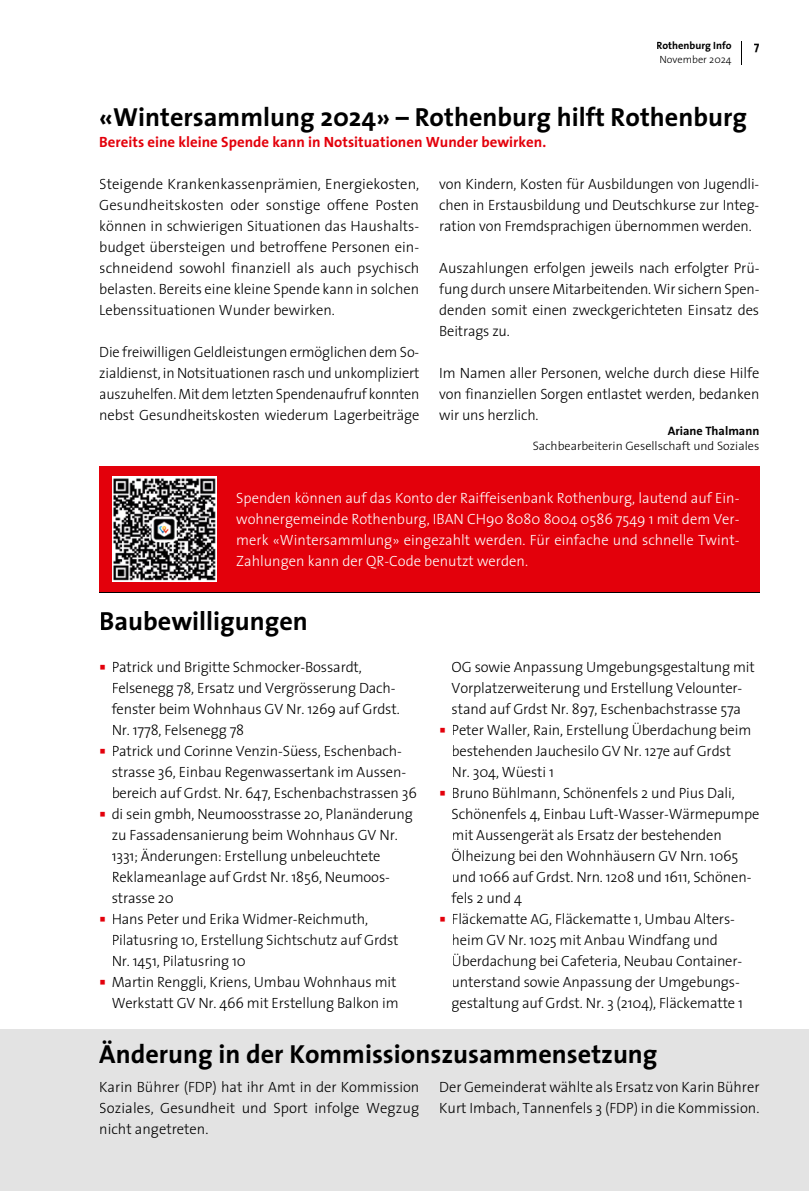
<style>
.page{position:relative;width:809px;height:1191px;background:#fff}
.page>*{position:absolute;margin:0;border:0;box-sizing:border-box;transform-origin:0 0}
.t1{font:700 26.25px "The Sans";color:#000}
.t2{font:300 14.88px/21px "The Sans";letter-spacing:-.01em;color:#000}
.t3{font:300 14.88px/21px "The Sans";color:#fff;text-align:justify}
.t4{font:700 14.88px "The Sans";color:#e3000b}
.t5{font:300 12.25px "The Sans";color:#000}
.t6{font:700 12.25px "The Sans";color:#000}
.t7{font:700 10.5px "The Sans";color:#000}
.t8{font:300 10.5px "The Sans";color:#000}
.s1{color:#e3000b}
</style>
<div class="page">
<div style="left:0;top:1029px;width:809px;height:162px;background:#e3e3e3"></div>
<div style="left:99px;top:466px;width:660px;height:126px;background:#e3000b"></div>
<img style="left:112px;top:477px;width:104px;height:103px">
<hr style="left:99px;top:592px;width:660px;height:1px;background:#000">
<p class="t7" style="left:656px;top:37px;width:77px">Rothenburg Info</p>
<p class="t8" style="left:659px;top:51px;width:74px">November 2024</p>
<p class="t6" style="left:753px;top:36px;width:7px">7</p>
<h1 class="t1" style="left:99px;top:95px;width:649px">«Wintersammlung 2024» – Rothenburg hilft Rothenburg</h1>
<p class="t4" style="left:99px;top:130px;width:448px">Bereits eine kleine Spende kann in Notsituationen Wunder bewirken.</p>
<p class="t2" style="left:99px;top:173px;width:322px;text-align:justify">Steigende Krankenkassenprämien, Energiekosten, Gesundheitskosten oder sonstige offene Posten können in schwierigen Situationen das Haushalts&shy;budget übersteigen und betroffene Personen ein&shy;schneidend sowohl finanziell als auch psychisch belasten. Bereits eine kleine Spende kann in solchen Lebenssituationen Wunder bewirken.</p>
<p class="t2" style="left:99px;top:341px;width:322px;text-align:justify">Die freiwilligen Geldleistungen ermöglichen dem So&shy;zialdienst, in Notsituationen rasch und unkompliziert auszuhelfen. Mit dem letzten Spendenaufruf konnten nebst Gesundheitskosten wiederum Lagerbeiträge</p>
<p class="t2" style="left:439px;top:173px;width:321px;text-align:justify">von Kindern, Kosten für Ausbildungen von Jugendli&shy;chen in Erstausbildung und Deutschkurse zur Integ&shy;ration von Fremdsprachigen übernommen werden.</p>
<p class="t2" style="left:439px;top:257px;width:322px;text-align:justify">Auszahlungen erfolgen jeweils nach erfolgter Prü&shy;fung durch unsere Mitarbeitenden. Wir sichern Spen&shy;denden somit einen zweckgerichteten Einsatz des Beitrags zu.</p>
<p class="t2" style="left:439px;top:362px;width:322px;text-align:justify">Im Namen aller Personen, welche durch diese Hilfe von finanziellen Sorgen entlastet werden, bedanken wir uns herzlich.</p>
<p class="t6" style="left:667px;top:421px;width:93px">Ariane Thalmann</p>
<p class="t5" style="left:532px;top:436px;width:228px">Sachbearbeiterin Gesellschaft und Soziales</p>
<p class="t3" style="left:236px;top:486px;width:505px">Spenden können auf das Konto der Raiffeisenbank Rothenburg, lautend auf Ein&shy;wohnergemeinde Rothenburg, IBAN CH90 8080 8004 0586 7549 1 mit dem Ver&shy;merk «Wintersammlung» eingezahlt werden. Für einfache und schnelle Twint-Zahlungen kann der QR-Code benutzt werden.</p>
<h1 class="t1" style="left:99px;top:599px;width:210px">Baubewilligungen</h1>
<p class="t2" style="left:112px;top:656px;width:289px;text-indent:-12px"><span class="s1">▪</span> Patrick und Brigitte Schmocker-Bossardt, Felsenegg 78, Ersatz und Vergrösserung Dach&shy;fenster beim Wohnhaus GV Nr. 1269 auf Grdst.<br>Nr. 1778, Felsenegg 78</p>
<p class="t2" style="left:112px;top:740px;width:307px;text-indent:-12px"><span class="s1">▪</span> Patrick und Corinne Venzin-Süess, Eschenbach&shy;strasse 36, Einbau Regenwassertank im Aussen&shy;bereich auf Grdst. Nr. 647, Eschenbachstrassen 36</p>
<p class="t2" style="left:112px;top:803px;width:303px;text-indent:-12px"><span class="s1">▪</span> di sein gmbh, Neumoosstrasse 20, Planänderung zu Fassadensanierung beim Wohnhaus GV Nr.<br>1331; Änderungen: Erstellung unbeleuchtete Reklameanlage auf Grdst Nr. 1856, Neumoos&shy;strasse 20</p>
<p class="t2" style="left:112px;top:908px;width:288px;text-indent:-12px"><span class="s1">▪</span> Hans Peter und Erika Widmer-Reichmuth,<br>Pilatusring 10, Erstellung Sichtschutz auf Grdst<br>Nr. 1451, Pilatusring 10</p>
<p class="t2" style="left:99px;top:971px;width:301px;text-align:right"><span class="s1">▪</span> Martin Renggli, Kriens, Umbau Wohnhaus mit<br>Werkstatt GV Nr. 466 mit Erstellung Balkon im</p>
<p class="t2" style="left:451px;top:656px;width:305px">OG sowie Anpassung Umgebungsgestaltung mit<br>Vorplatzerweiterung und Erstellung Velounter&shy;stand auf Grdst Nr. 897, Eschenbachstrasse 57a</p>
<p class="t2" style="left:451px;top:719px;width:301px;text-indent:-12px"><span class="s1">▪</span> Peter Waller, Rain, Erstellung Überdachung beim bestehenden Jauchesilo GV Nr. 127e auf Grdst<br>Nr. 304, Wüesti 1</p>
<p class="t2" style="left:451px;top:782px;width:309px;text-indent:-12px"><span class="s1">▪</span> Bruno Bühlmann, Schönenfels 2 und Pius Dali, Schönenfels 4, Einbau Luft-Wasser-Wärmepumpe mit Aussengerät als Ersatz der bestehenden Ölheizung bei den Wohnhäusern GV Nrn. 1065 und 1066 auf Grdst. Nrn. 1208 und 1611, Schönen&shy;fels 2 und 4</p>
<p class="t2" style="left:451px;top:908px;width:293px;text-indent:-12px"><span class="s1">▪</span> Fläckematte AG, Fläckematte 1, Umbau Alters&shy;heim GV Nr. 1025 mit Anbau Windfang und Überdachung bei Cafeteria, Neubau Container&shy;unterstand sowie Anpassung der Umgebungs&shy;gestaltung auf Grdst. Nr. 3 (2104), Fläckematte 1</p>
<h1 class="t1" style="left:99px;top:1032px;width:559px">Änderung in der Kommissionszusammensetzung</h1>
<p class="t2" style="left:439px;top:1076px;width:322px">Der Gemeinderat wählte als Ersatz von Karin Bührer<br>Kurt Imbach, Tannenfels 3 (FDP) in die Kommission.</p>
<p class="t2" style="left:99px;top:1076px;width:321px;text-align:justify">Karin Bührer (FDP) hat ihr Amt in der Kommission Soziales, Gesundheit und Sport infolge Wegzug nicht angetreten.</p>
</div>
